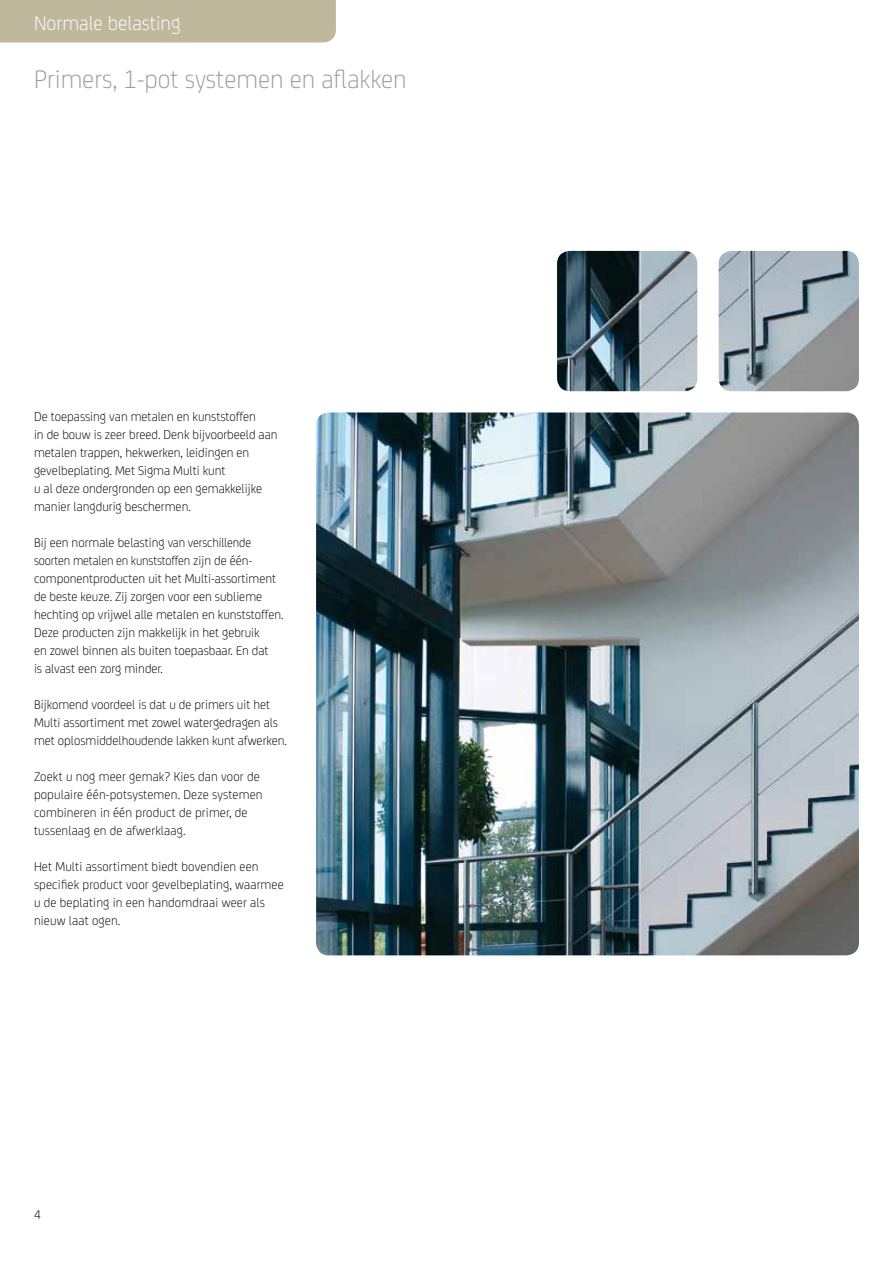
<style>
.page{position:relative;width:893px;height:1263px;background:#fff}
.page>*{position:absolute;margin:0;border:0;box-sizing:border-box;transform-origin:0 0}
.t1{font:300 27px "FS Joey";color:#9c9e9f}
.t2{font:300 21px "FS Joey";color:#fff}
.t3{font:300 13.5px/18px "FS Joey";color:#000}
</style>
<div class="page">
<div style="left:0;top:0;width:336px;height:43px;background:#c0b89d"></div>
<img style="left:316px;top:251px;width:543px;height:704px">
<h2 class="t2" style="left:34px;top:8px;width:148px">Normale belasting</h2>
<h1 class="t1" style="left:34px;top:60px;width:374px">Primers, 1-pot systemen en aflakken</h1>
<p class="t3" style="left:34px;top:406px;width:245px">De toepassing van metalen en kunststoffen<br>in de bouw is zeer breed. Denk bijvoorbeeld aan metalen trappen, hekwerken, leidingen en gevelbeplating. Met Sigma Multi kunt<br>u al deze ondergronden op een gemakkelijke manier langdurig beschermen.</p>
<p class="t3" style="left:34px;top:532px;width:251px">Bij een normale belasting van verschillende soorten metalen en kunststoffen zijn de één&shy;componentproducten uit het Multi-assortiment de beste keuze. Zij zorgen voor een sublieme hechting op vrijwel alle metalen en kunststoffen.<br>Deze producten zijn makkelijk in het gebruik<br>en zowel binnen als buiten toepasbaar. En dat<br>is alvast een zorg minder.</p>
<p class="t3" style="left:34px;top:694px;width:255px">Bijkomend voordeel is dat u de primers uit het<br>Multi assortiment met zowel watergedragen als met oplosmiddelhoudende lakken kunt afwerken.</p>
<p class="t3" style="left:34px;top:766px;width:230px">Zoekt u nog meer gemak? Kies dan voor de populaire één-potsystemen. Deze systemen combineren in één product de primer, de tussenlaag en de afwerklaag.</p>
<p class="t3" style="left:34px;top:856px;width:251px">Het Multi assortiment biedt bovendien een specifiek product voor gevelbeplating, waarmee u de beplating in een handomdraai weer als nieuw laat ogen.</p>
<p class="t3" style="left:34px;top:1205px;width:8px">4</p>
</div>
